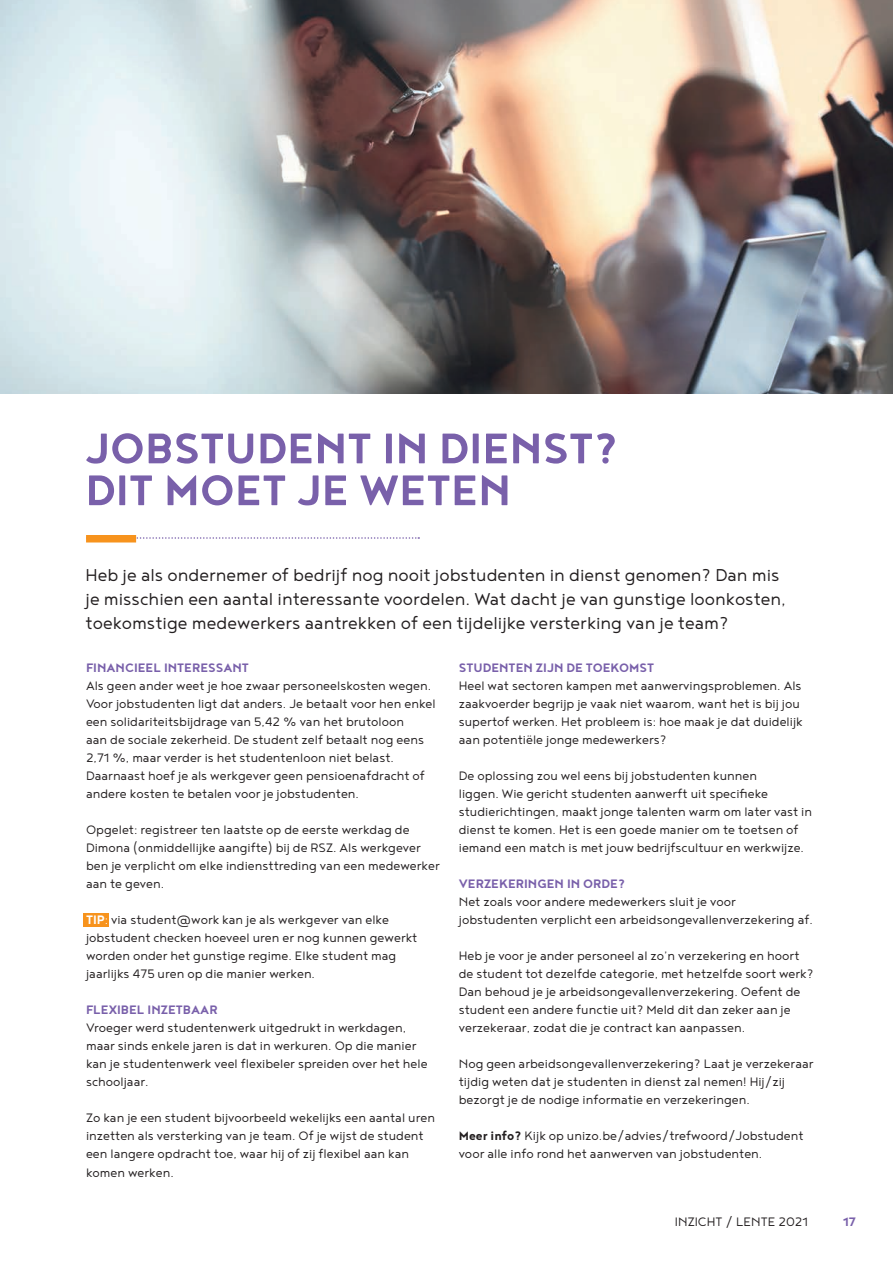
<style>
.page{position:relative;width:893px;height:1263px;background:#fff}
.page>*{position:absolute;margin:0;border:0;box-sizing:border-box;transform-origin:0 0}
.t1{font:700 52.35px/41.8px "Noyh";color:#7960aa}
.t2{font:300 21px/24px "Noyh";color:#231f20}
.t3{font:300 15px/18px "Noyh";color:#231f20}
.t4{font:700 15px "Noyh";color:#7960aa}
.s1{font-weight:700;color:#fff}
.s2{color:#fff}
.s3{font-weight:700}
</style>
<div class="page">
<div style="left:83px;top:914px;width:26px;height:13px;background:#f7931d"></div>
<img style="left:0;top:0;width:893px;height:393px">
<svg style="left:136px;top:537px;width:283px;height:2px"></svg>
<div style="left:86px;top:535px;width:50px;height:7px;background:#f7931d"></div>
<h1 class="t1" style="left:85px;top:426px;width:534px">JOBSTUDENT IN DIENST?<br>DIT MOET JE WETEN</h1>
<p class="t2" style="left:86px;top:563px;width:702px">Heb je als ondernemer of bedrijf nog nooit jobstudenten in dienst genomen? Dan mis je misschien een aantal interessante voordelen. Wat dacht je van gunstige loonkosten, toekomstige medewerkers aantrekken of een tijdelijke versterking van je team?</p>
<p class="t4" style="left:86px;top:659px;width:164px">FINANCIEEL INTERESSANT</p>
<p class="t3" style="left:86px;top:677px;width:351px">Als geen ander weet je hoe zwaar personeelskosten wegen.<br>Voor jobstudenten ligt dat anders. Je betaalt voor hen enkel een solidariteitsbijdrage van 5,42 % van het brutoloon<br>aan de sociale zekerheid. De student zelf betaalt nog eens 2,71 %, maar verder is het studentenloon niet belast.<br>Daarnaast hoef je als werkgever geen pensioenafdracht of andere kosten te betalen voor je jobstudenten.</p>
<p class="t3" style="left:86px;top:821px;width:355px">Opgelet: registreer ten laatste op de eerste werkdag de Dimona (onmiddellijke aangifte) bij de RSZ. Als werkgever ben je verplicht om elke indiensttreding van een medewerker aan te geven.</p>
<p class="t3" style="left:86px;top:911px;width:333px"><span class="s1">TIP</span><span class="s2">:</span> via student@work kan je als werkgever van elke jobstudent checken hoeveel uren er nog kunnen gewerkt worden onder het gunstige regime. Elke student mag jaarlijks 475 uren op die manier werken.</p>
<p class="t4" style="left:86px;top:1001px;width:133px">FLEXIBEL INZETBAAR</p>
<p class="t3" style="left:86px;top:1019px;width:343px">Vroeger werd studentenwerk uitgedrukt in werkdagen, maar sinds enkele jaren is dat in werkuren. Op die manier kan je studentenwerk veel flexibeler spreiden over het hele schooljaar.</p>
<p class="t3" style="left:86px;top:1109px;width:350px">Zo kan je een student bijvoorbeeld wekelijks een aantal uren inzetten als versterking van je team. Of je wijst de student een langere opdracht toe, waar hij of zij flexibel aan kan komen werken.</p>
<p class="t4" style="left:459px;top:659px;width:197px">STUDENTEN ZIJN DE TOEKOMST</p>
<p class="t3" style="left:459px;top:677px;width:345px">Heel wat sectoren kampen met aanwervingsproblemen. Als zaakvoerder begrijp je vaak niet waarom, want het is bij jou supertof werken. Het probleem is: hoe maak je dat duidelijk aan potentiële jonge medewerkers?</p>
<p class="t3" style="left:459px;top:767px;width:355px">De oplossing zou wel eens bij jobstudenten kunnen<br>liggen. Wie gericht studenten aanwerft uit specifieke studierichtingen, maakt jonge talenten warm om later vast in dienst te komen. Het is een goede manier om te toetsen of iemand een match is met jouw bedrijfscultuur en werkwijze.</p>
<p class="t4" style="left:459px;top:875px;width:168px">VERZEKERINGEN IN ORDE?</p>
<p class="t3" style="left:459px;top:893px;width:356px">Net zoals voor andere medewerkers sluit je voor jobstudenten verplicht een arbeidsongevallenverzekering af.</p>
<p class="t3" style="left:459px;top:947px;width:356px">Heb je voor je ander personeel al zo’n verzekering en hoort de student tot dezelfde categorie, met hetzelfde soort werk?<br>Dan behoud je je arbeidsongevallenverzekering. Oefent de student een andere functie uit? Meld dit dan zeker aan je verzekeraar, zodat die je contract kan aanpassen.</p>
<p class="t3" style="left:459px;top:1055px;width:356px">Nog geen arbeidsongevallenverzekering? Laat je verzekeraar tijdig weten dat je studenten in dienst zal nemen! Hij/zij bezorgt je de nodige informatie en verzekeringen.</p>
<p class="t3" style="left:459px;top:1127px;width:346px"><span class="s3">Meer info?</span> Kijk op unizo.be/advies/trefwoord/Jobstudent voor alle info rond het aanwerven van jobstudenten.</p>
<p class="t3" style="left:675px;top:1212px;width:134px">INZICHT / LENTE 2021</p>
<p class="t4" style="left:843px;top:1213px;width:15px">17</p>
</div>
